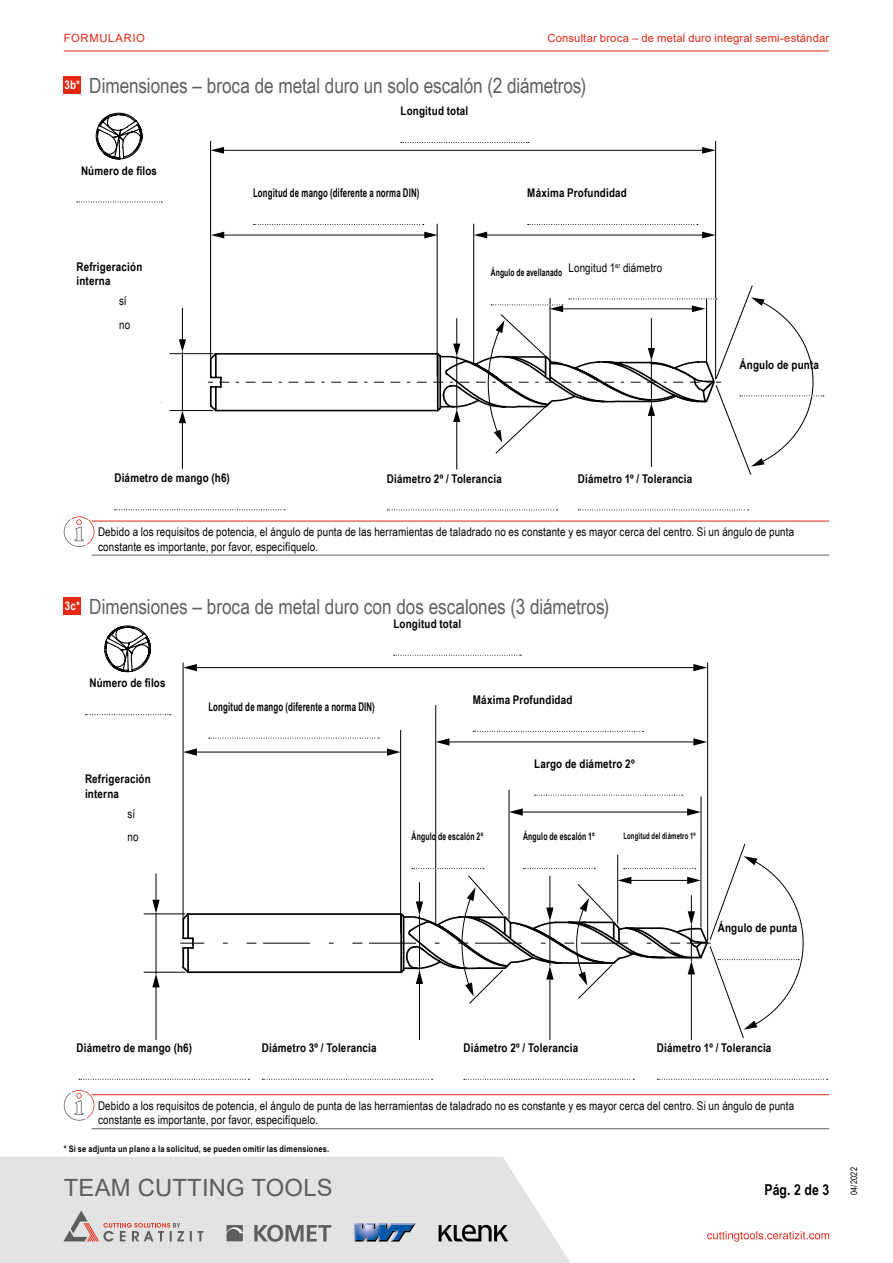
<style>
.page{position:relative;width:893px;height:1263px;background:#fff}
.page>*{position:absolute;margin:0;border:0;box-sizing:border-box;transform-origin:0 0}
.t1{font:23.85px "Arial";letter-spacing:.01em;color:#5f5e5e}
.t2{font:21px "Arial Narrow";letter-spacing:-.005em;color:#60605f}
.t3{font:700 15px "Arial Narrow";color:#000}
.t4{font:12px/23.4px "Arial Narrow";letter-spacing:.01em;color:#000}
.t5{font:700 12px/14.4px "Arial Narrow";letter-spacing:.015em;color:#000}
.t6{font:700 12px "Arial Narrow";letter-spacing:.015em;color:#000;scale:.8 1}
.t7{font:11.25px "Arial";letter-spacing:.015em;color:#e52713}
.t8{font:11.25px "Arial";letter-spacing:.06em;color:#e52713}
.t9{font:700 10.5px "Arial Narrow";letter-spacing:.02em;color:#000;scale:.8 1}
.t10{font:700 10.2px "Arial Narrow";letter-spacing:.02em;color:#000;scale:.8 1}
.t11{font:700 9px "Arial Narrow";letter-spacing:.025em;color:#000}
.t12{font:700 9px "Arial Narrow";letter-spacing:.025em;color:#000;scale:.8 1}
.t13{font:9px "Arial Narrow";letter-spacing:.025em;color:#000}
</style>
<div class="page">
<hr style="left:64px;top:51px;width:765px;height:1px;background:#e52713">
<svg style="left:0;top:1157px;width:570px;height:106px;background:#e4e4e4"></svg>
<svg style="left:63px;top:1210px;width:140px;height:31px;background:#d2c8c8"></svg>
<svg style="left:254px;top:1225px;width:77px;height:17px"></svg>
<svg style="left:226px;top:1225px;width:17px;height:16px"></svg>
<svg style="left:439px;top:1225px;width:69px;height:16px"></svg>
<svg style="left:354px;top:1223px;width:62px;height:18px"></svg>
<svg style="left:707px;top:1231px;width:122px;height:11px"></svg>
<hr style="left:715px;top:141px;width:1px;height:238px;background:#000">
<svg style="left:169px;top:285px;width:584px;height:190px"></svg>
<hr style="left:485px;top:235px;width:220px;height:1px;background:#000">
<svg style="left:474px;top:232px;width:13px;height:6px"></svg>
<svg style="left:702px;top:232px;width:14px;height:6px"></svg>
<hr style="left:437px;top:224px;width:1px;height:152px;background:#000">
<hr style="left:210px;top:141px;width:1px;height:216px;background:#000">
<hr style="left:222px;top:150px;width:483px;height:1px;background:#000">
<svg style="left:211px;top:147px;width:13px;height:7px"></svg>
<svg style="left:702px;top:147px;width:14px;height:7px"></svg>
<hr style="left:182px;top:421px;width:1px;height:47px;background:#000">
<svg style="left:179px;top:411px;width:7px;height:12px"></svg>
<hr style="left:182px;top:352px;width:1px;height:59px;background:#000">
<hr style="left:182px;top:308px;width:1px;height:34px;background:#000">
<svg style="left:179px;top:339px;width:7px;height:13px"></svg>
<hr style="left:456px;top:420px;width:1px;height:49px;background:#000">
<hr style="left:222px;top:235px;width:205px;height:1px;background:#000">
<svg style="left:211px;top:232px;width:13px;height:6px"></svg>
<svg style="left:424px;top:232px;width:14px;height:6px"></svg>
<hr style="left:473px;top:224px;width:1px;height:140px;background:#000">
<hr style="left:706px;top:298px;width:1px;height:65px;background:#000">
<svg style="left:578px;top:509px;width:171px;height:1px"></svg>
<svg style="left:387px;top:509px;width:171px;height:1px"></svg>
<svg style="left:115px;top:509px;width:170px;height:1px"></svg>
<svg style="left:740px;top:297px;width:84px;height:170px"></svg>
<svg style="left:208px;top:299px;width:513px;height:155px"></svg>
<svg style="left:528px;top:224px;width:170px;height:1px"></svg>
<svg style="left:253px;top:224px;width:171px;height:1px"></svg>
<svg style="left:401px;top:142px;width:128px;height:1px"></svg>
<svg style="left:77px;top:202px;width:85px;height:1px"></svg>
<svg style="left:96px;top:113px;width:46px;height:46px"></svg>
<hr style="left:156px;top:985px;width:1px;height:54px;background:#000">
<svg style="left:152px;top:974px;width:8px;height:13px"></svg>
<hr style="left:156px;top:913px;width:1px;height:61px;background:#000">
<svg style="left:152px;top:874px;width:8px;height:39px"></svg>
<hr style="left:144px;top:913px;width:41px;height:1px;background:#000">
<hr style="left:144px;top:972px;width:41px;height:1px;background:#000">
<svg style="left:657px;top:1079px;width:171px;height:1px"></svg>
<svg style="left:464px;top:1079px;width:170px;height:1px"></svg>
<svg style="left:262px;top:1079px;width:171px;height:1px"></svg>
<svg style="left:79px;top:1079px;width:170px;height:1px"></svg>
<svg style="left:180px;top:655px;width:623px;height:384px"></svg>
<svg style="left:85px;top:714px;width:86px;height:1px"></svg>
<svg style="left:104px;top:625px;width:47px;height:47px"></svg>
<div style="left:64px;top:77px;width:17px;height:17px;background:#e52713"></div>
<div style="left:64px;top:597px;width:17px;height:17px;background:#e52713"></div>
<hr style="left:92px;top:1094px;width:737px;height:1px;background:#e52713">
<hr style="left:92px;top:1128px;width:737px;height:1px;background:#5f5e5e">
<hr style="left:92px;top:521px;width:737px;height:1px;background:#e52713">
<hr style="left:92px;top:555px;width:737px;height:1px;background:#5f5e5e">
<svg style="left:64px;top:1090px;width:30px;height:31px"></svg>
<svg style="left:64px;top:516px;width:30px;height:31px"></svg>
<p class="t8" style="left:64px;top:31px;width:82px">FORMULARIO</p>
<p class="t7" style="left:547px;top:31px;width:283px">Consultar broca – de metal duro integral semi-estándar</p>
<h2 class="t2" style="left:64px;top:70px;width:523px"><sup>3b*</sup> Dimensiones – broca de metal duro un solo escalón (2 diámetros)</h2>
<p class="t5" style="left:81px;top:163px;width:78px">Número de filos</p>
<p class="t5" style="left:77px;top:258px;width:67px">Refrigeración interna</p>
<p class="t4" style="left:119px;top:289px;width:13px">sí no</p>
<p class="t5" style="left:401px;top:103px;width:69px">Longitud total</p>
<p class="t6" style="left:253px;top:184px;width:210px">Longitud de mango (diferente a norma DIN)</p>
<p class="t5" style="left:527px;top:185px;width:101px">Máxima Profundidad</p>
<p class="t4" style="left:568px;top:255px;width:95px">Longitud 1<sup>er</sup> diámetro</p>
<p class="t10" style="left:491px;top:265px;width:91px">Ángulo de avellanado</p>
<p class="t5" style="left:114px;top:470px;width:117px">Diámetro de mango (h6)</p>
<p class="t5" style="left:387px;top:470px;width:116px">Diámetro 2º / Tolerancia</p>
<p class="t5" style="left:578px;top:470px;width:116px">Diámetro 1º / Tolerancia</p>
<p class="t5" style="left:739px;top:356px;width:81px">Ángulo de punta</p>
<p class="t4" style="left:98px;top:524px;width:698px;line-height:14.4px">Debido a los requisitos de potencia, el ángulo de punta de las herramientas de taladrado no es constante y es mayor cerca del centro. Si un ángulo de punta constante es importante, por favor, especifíquelo.</p>
<h2 class="t2" style="left:65px;top:591px;width:546px"><sup>3c*</sup> Dimensiones – broca de metal duro con dos escalones (3 diámetros)</h2>
<p class="t5" style="left:393px;top:616px;width:69px">Longitud total</p>
<p class="t5" style="left:90px;top:675px;width:78px">Número de filos</p>
<p class="t5" style="left:85px;top:771px;width:67px">Refrigeración interna</p>
<p class="t4" style="left:128px;top:801px;width:13px">sí no</p>
<p class="t6" style="left:208px;top:697px;width:210px">Longitud de mango (diferente a norma DIN)</p>
<p class="t5" style="left:473px;top:692px;width:101px">Máxima Profundidad</p>
<p class="t5" style="left:534px;top:756px;width:102px">Largo de diámetro 2º</p>
<p class="t9" style="left:412px;top:828px;width:91px">Ángulo de escalón 2º</p>
<p class="t9" style="left:523px;top:828px;width:91px">Ángulo de escalón 1º</p>
<p class="t12" style="left:623px;top:829px;width:92px">Longitud del diámetro 1º</p>
<p class="t5" style="left:718px;top:920px;width:81px">Ángulo de punta</p>
<p class="t5" style="left:77px;top:1040px;width:117px">Diámetro de mango (h6)</p>
<p class="t5" style="left:262px;top:1040px;width:116px">Diámetro 3º / Tolerancia</p>
<p class="t5" style="left:463px;top:1040px;width:116px">Diámetro 2º / Tolerancia</p>
<p class="t5" style="left:657px;top:1040px;width:116px">Diámetro 1º / Tolerancia</p>
<p class="t4" style="left:98px;top:1098px;width:698px;line-height:14.4px">Debido a los requisitos de potencia, el ángulo de punta de las herramientas de taladrado no es constante y es mayor cerca del centro. Si un ángulo de punta constante es importante, por favor, especifíquelo.</p>
<p class="t11" style="left:64px;top:1141px;width:267px">* Si se adjunta un plano a la solicitud, se pueden omitir las dimensiones.</p>
<h1 class="t1" style="left:64px;top:1171px;width:270px">TEAM CUTTING TOOLS</h1>
<p class="t3" style="left:764px;top:1179px;width:66px">Pág. 2 de 3</p>
<p class="t13" style="left:847px;top:1195px;width:30px;rotate:-90deg">04/2022</p>
</div>
